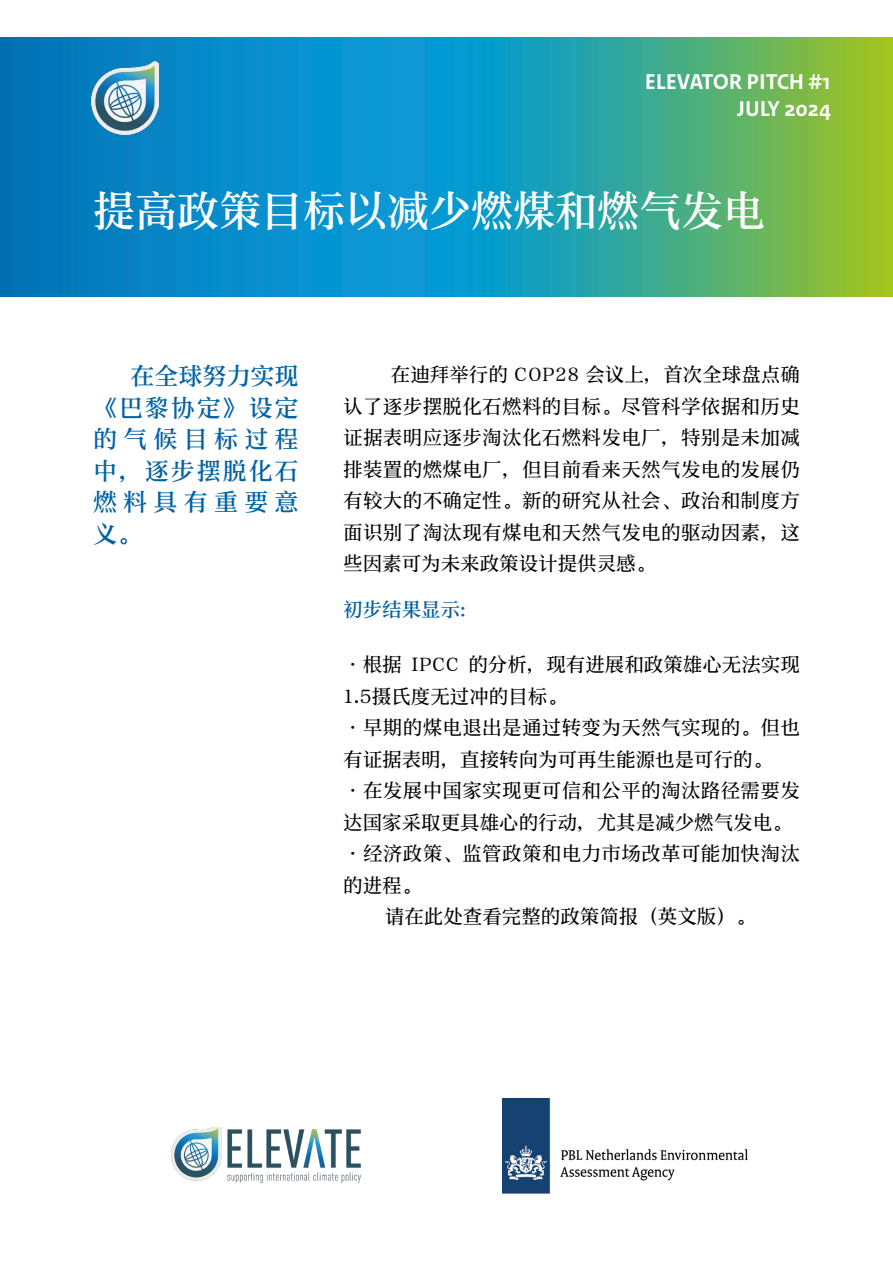
<style>
.page{position:relative;width:893px;height:1263px;background:#fff}
.page>*{position:absolute;margin:0;border:0;box-sizing:border-box;transform-origin:0 0}
.t1{font:100 42px "TT Song Ti CHS Variable";color:#fff}
.t2{font:100 24px/31.5px "TT Song Ti CHS Variable";letter-spacing:.08em;color:#0062a6;text-align:justify}
.t3{font:100 24px "TT Song Ti CHS Variable";color:#0062a6}
.t4{font:700 22.5px/27px "Rijksoverheid Sans Text";color:#fff;text-align:right}
.t5{font:100 19.5px/31.5px "TT Song Ti CHS Variable";color:#000;text-align:justify}
.t6{font:100 19.5px/31.5px "TT Song Ti CHS Variable";letter-spacing:.02em;color:#000}
.t7{font:100 19.5px "TT Song Ti CHS Variable";color:#0062a6}
</style>
<div class="page">
<img style="left:0;top:38px;width:893px;height:15px">
<img style="left:0;top:53px;width:893px;height:243px">
<img style="left:171px;top:1127px;width:190px;height:55px">
<img style="left:503px;top:1098px;width:245px;height:96px">
<img style="left:92px;top:62px;width:66px;height:73px">
<p class="t4" style="left:645px;top:69px;width:188px">ELEVATOR PITCH #1<br>JULY 2024</p>
<p class="t1" style="left:93px;top:183px;width:673px">提高政策目标以减少燃煤和燃气发电</p>
<p class="t3" style="left:131px;top:360px;width:170px">在全球努力实现</p>
<p class="t2" style="left:93px;top:391px;width:207px">《巴黎协定》设定的气候目标过程中，逐步摆脱化石燃料具有重要意义。</p>
<p class="t5" style="left:343px;top:358px;width:458px;text-indent:48px">在迪拜举行的 COP28 会议上，首次全球盘点确认了逐步摆脱化石燃料的目标。尽管科学依据和历史证据表明应逐步淘汰化石燃料发电厂，特别是未加减排装置的燃煤电厂，但目前看来天然气发电的发展仍有较大的不确定性。新的研究从社会、政治和制度方面识别了淘汰现有煤电和天然气发电的驱动因素，这些因素可为未来政策设计提供灵感。</p>
<p class="t7" style="left:343px;top:596px;width:138px">初步结果显示：</p>
<p class="t5" style="left:343px;top:648px;width:458px">·根据 IPCC 的分析，现有进展和政策雄心无法实现<br>1.5摄氏度无过冲的目标。</p>
<p class="t6" style="left:343px;top:711px;width:458px">·早期的煤电退出是通过转变为天然气实现的。但也有证据表明，直接转向为可再生能源也是可行的。</p>
<p class="t6" style="left:343px;top:774px;width:458px">·在发展中国家实现更可信和公平的淘汰路径需要发达国家采取更具雄心的行动，尤其是减少燃气发电。</p>
<p class="t6" style="left:343px;top:837px;width:458px">·经济政策、监管政策和电力市场改革可能加快淘汰的进程。</p>
<p class="t5" style="left:385px;top:900px;width:372px">请在此处查看完整的政策简报（英文版）。</p>
</div>
